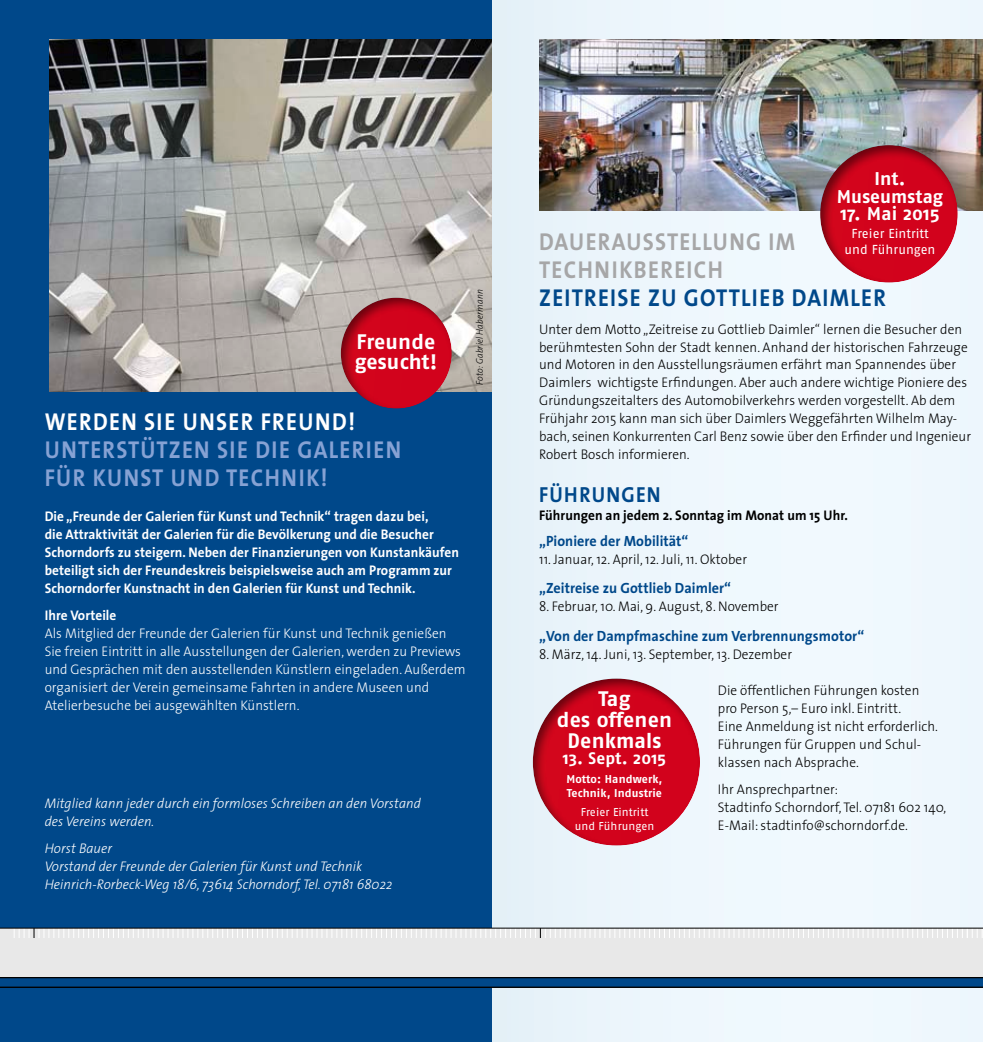
<style>
.page{position:relative;width:983px;height:1042px;background:#fff}
.page>*{position:absolute;margin:0;border:0;box-sizing:border-box;transform-origin:0 0}
.t1{font:700 24.5px/28px "The Sans";letter-spacing:.14em;color:#a6a6a7;scale:.9 1}
.t2{font:700 24.5px/28px "The Sans";letter-spacing:.16em;color:#86a2d4;scale:.9 1}
.t3{font:700 24.5px "The Sans";letter-spacing:.225em;color:#00488a;scale:.9 1}
.t4{font:700 24.5px "The Sans";letter-spacing:.06em;color:#fff;scale:.9 1}
.t5{font:700 24.5px "The Sans";letter-spacing:.11em;color:#86a2d4;scale:.9 1}
.t6{font:700 21.88px "The Sans";color:#00488a;scale:.9 1}
.t7{font:700 21px/21px "Fago No";letter-spacing:.005em;color:#fff}
.t8{font:700 18.38px/17.3px "Fago No";letter-spacing:.005em;color:#fff;text-align:center}
.t9{font:700 16.62px "Fago No";letter-spacing:.005em;color:#fff}
.t10{font:700 14.88px "The Sans";letter-spacing:.005em;color:#00488a;scale:.95 1}
.t11{font:300 14px/17.8px "The Sans";letter-spacing:.005em;color:#000;scale:.95 1}
.t12{font:700 14px/17.8px "The Sans";letter-spacing:.005em;color:#fff;scale:.95 1}
.t13{font:300 14px/17.8px "The Sans";letter-spacing:.005em;color:#fff;scale:.95 1}
.t14{font:italic 300 14px/17.8px "The Sans";letter-spacing:.005em;color:#fff;scale:.95 1}
.t15{font:700 14px "The Sans";letter-spacing:.005em;color:#000;scale:.95 1}
.t16{font:12.95px/15.2px "Fago No";letter-spacing:.005em;color:#fff;text-align:center}
.t17{font:700 11.38px/14px "Fago No";letter-spacing:.01em;color:#fff}
.t18{font:11.38px/14px "Fago No";letter-spacing:.005em;color:#fff;text-align:center}
.t19{font:italic 300 9.62px "The Sans";letter-spacing:.015em;color:#000;scale:.9 1}
</style>
<div class="page">
<div style="left:491px;top:0;width:491px;height:1042px;background:#eef7fd"></div>
<div style="left:0;top:0;width:491px;height:1042px;background:#00488a"></div>
<img style="left:50px;top:40px;width:441px;height:352px">
<div style="left:340px;top:296px;width:113px;height:114px;background:#000;opacity:.5"></div>
<div style="left:0;top:928px;width:982px;height:49px;background:#e8e8e8"></div>
<svg style="left:0;top:978px;width:982px;height:9px"></svg>
<hr style="left:0;top:977px;width:982px;height:1px;background:#000">
<hr style="left:0;top:987px;width:982px;height:1px;background:#000">
<svg style="left:14px;top:929px;width:964px;height:9px"></svg>
<hr style="left:0;top:928px;width:982px;height:1px;background:#000">
<img style="left:539px;top:40px;width:443px;height:171px">
<div style="left:532px;top:677px;width:169px;height:169px;background:#000;opacity:.5"></div>
<div style="left:819px;top:143px;width:140px;height:140px;background:#000;opacity:.5"></div>
<h3 class="t7" style="left:354px;top:331px;width:85px;line-height:20.1px">Freunde gesucht!</h3>
<h1 class="t4" style="left:45px;top:401px;width:346px">Werden Sie unser Freund!</h1>
<h1 class="t5" style="left:45px;top:429px;width:17px">Unt</h1>
<h1 class="t2" style="left:45px;top:435px;width:394px;text-indent:46px">erstützen Si e di e Galeri en für Kunst</h1>
<h1 class="t5" style="left:171px;top:457px;width:176px">und Technik!</h1>
<p class="t12" style="left:45px;top:507px;width:437px">Die „Freunde der Galerien für Kunst und Technik“ tragen dazu bei,<br>die Attraktivität der Galerien für die Bevölkerung und die Besucher Schorndorfs zu steigern. Neben der Finanzierungen von Kunstankäufen beteiligt sich der Freundeskreis beispielsweise auch am Programm zur Schorndorfer Kunstnacht in den Galerien für Kunst und Technik.</p>
<p class="t12" style="left:45px;top:606px;width:77px">Ihre Vorteile</p>
<p class="t13" style="left:45px;top:624px;width:444px">Als Mitglied der Freunde der Galerien für Kunst und Technik genießen Sie freien Eintritt in alle Ausstellungen der Galerien, werden zu Previews und Gesprächen mit den ausstellenden Künstlern eingeladen. Außerdem organisiert der Verein gemeinsame Fahrten in andere Museen und Atelierbesuche bei ausgewählten Künstlern.</p>
<p class="t19" style="left:471px;top:384px;width:107px;rotate:-90deg">Foto: Gabriel Habermann</p>
<p class="t14" style="left:45px;top:794px;width:397px">Mitglied kann jeder durch ein formloses Schreiben an den Vorstand des Vereins werden.</p>
<p class="t14" style="left:45px;top:838px;width:367px">Horst Bauer<br>Vorstand der Freunde der Galerien für Kunst und Technik<br>Heinrich-Rorbeck-Weg 18/6, 73614 Schorndorf, Tel. 07181 68022</p>
<h3 class="t8" style="left:836px;top:170px;width:108px">Int.<br>Museumstag</h3>
<h3 class="t8" style="left:840px;top:205px;width:101px">17. Mai 2015</h3>
<p class="t16" style="left:844px;top:226px;width:93px">Freier Eintritt und Führungen</p>
<h1 class="t1" style="left:539px;top:227px;width:270px">Dauerausstellung im<br>Technikb</h1>
<h1 class="t1" style="left:648px;top:255px;width:85px">ereich</h1>
<h1 class="t3" style="left:539px;top:277px;width:387px">Zeitreise zu Gottlieb Daimler</h1>
<p class="t11" style="left:539px;top:319px;width:456px">Unter dem Motto „Zeitreise zu Gottlieb Daimler“ lernen die Besucher den berühmtesten Sohn der Stadt kennen. Anhand der historischen Fahrzeuge und Motoren in den Ausstellungsräumen erfährt man Spannendes über Daimlers wichtigste Erfindungen. Aber auch andere wichtige Pioniere des Gründungszeitalters des Automobilverkehrs werden vorgestellt. Ab dem Frühjahr 2015 kann man sich über Daimlers Weggefährten Wilhelm May&shy;bach, seinen Konkurrenten Carl Benz sowie über den Erfinder und Ingenieur Robert Bosch informieren.</p>
<h2 class="t6" style="left:539px;top:476px;width:133px">Führungen</h2>
<p class="t15" style="left:539px;top:503px;width:326px">Führungen an jedem 2. Sonntag im Monat um 15 Uhr.</p>
<p class="t10" style="left:539px;top:529px;width:159px">„Pioniere der Mobilität“</p>
<p class="t11" style="left:539px;top:550px;width:220px">11. Januar, 12. April, 12. Juli, 11. Oktober</p>
<p class="t10" style="left:539px;top:575px;width:203px">„Zeitreise zu Gottlieb Daimler“</p>
<p class="t11" style="left:539px;top:596px;width:253px">8. Februar, 10. Mai, 9. August, 8. November</p>
<p class="t10" style="left:539px;top:623px;width:343px">„Von der Dampfmaschine zum Verbrennungsmotor“</p>
<p class="t11" style="left:539px;top:644px;width:268px">8. März, 14. Juni, 13. September, 13. Dezember</p>
<p class="t11" style="left:717px;top:681px;width:233px">Die öffentlichen Führungen kosten pro Person 5,– Euro inkl. Eintritt.<br>Eine Anmeldung ist nicht erforderlich.<br>Führungen für Gruppen und Schul&shy;klassen nach Absprache.</p>
<p class="t11" style="left:717px;top:779px;width:242px">Ihr Ansprechpartner:<br>Stadtinfo Schorndorf, Tel. 07181 602 140,<br>E-Mail: stadtinfo@schorndorf.de.</p>
<h3 class="t7" style="left:556px;top:687px;width:117px;text-align:center">Tag<br>des offenen<br>Denkmals</h3>
<p class="t9" style="left:562px;top:748px;width:105px">13. Sept. 2015</p>
<p class="t17" style="left:566px;top:772px;width:97px">Motto: Handwerk,<br>Technik, Industrie</p>
<p class="t18" style="left:574px;top:805px;width:81px">Freier Eintritt und Führungen</p>
</div>
